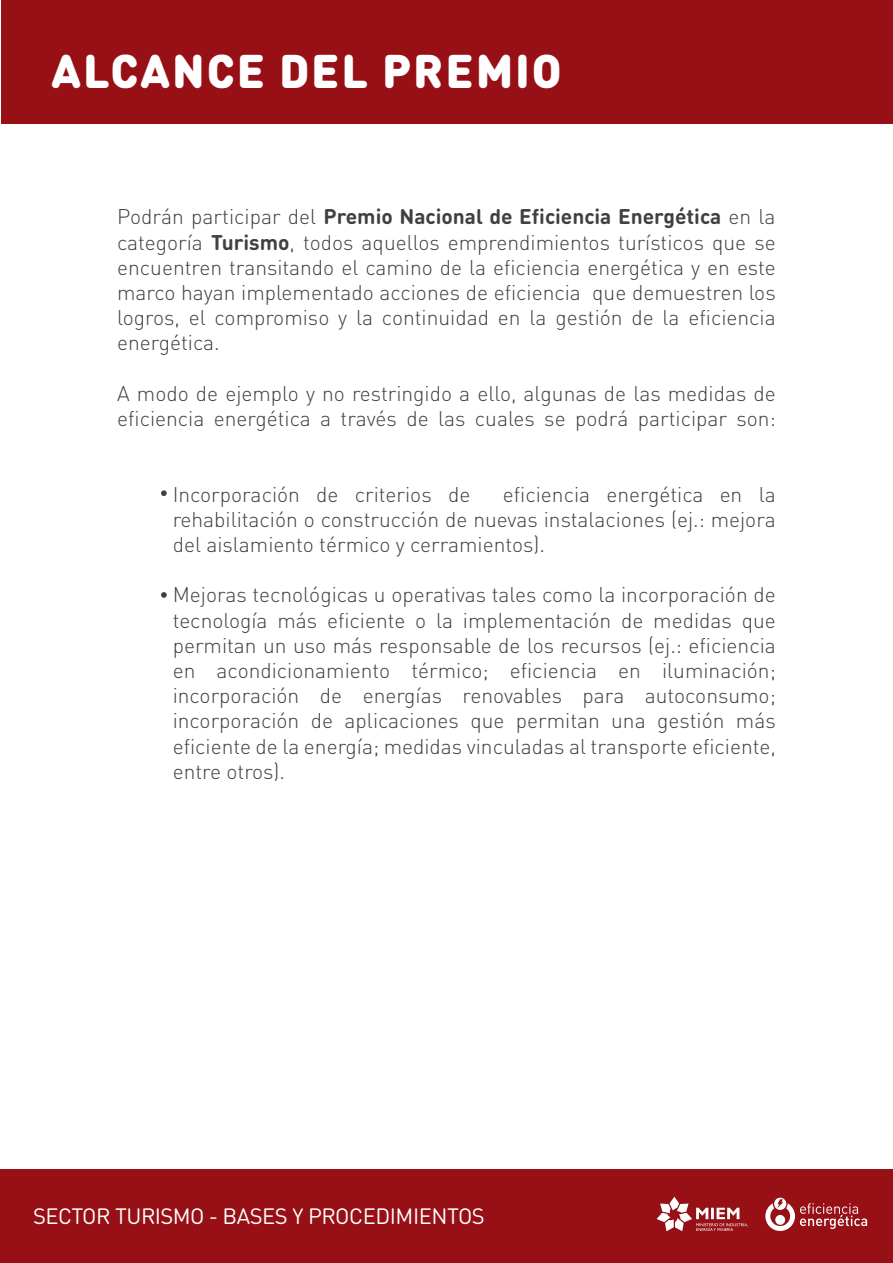
<style>
.page{position:relative;width:893px;height:1263px;background:#fff}
.page>*{position:absolute;margin:0;border:0;box-sizing:border-box;transform-origin:0 0}
.t1{font:900 46.65px "DIN Round Pro";letter-spacing:.04em;color:#fff}
.t2{font:21.9px "DIN Round Pro";letter-spacing:-.02em;color:#fff}
.t3{font:21px/25.2px "DIN Light Alternate";color:#433f40;text-align:justify}
.t4{font:700 21px "DIN Round Pro";color:#433f40}
.s1{font-family:"DIN Light Alternate";font-weight:400}
.s2{font-family:"DIN Round Pro";font-weight:700}
</style>
<div class="page">
<div style="left:1px;top:0;width:892px;height:123px;background:#961016"></div>
<div style="left:1px;top:1170px;width:892px;height:93px;background:#961016"></div>
<svg style="left:657px;top:1197px;width:91px;height:34px"></svg>
<div style="left:774px;top:1198px;width:12px;height:12px;background:#fff;border-radius:50%"></div>
<svg style="left:765px;top:1199px;width:102px;height:32px"></svg>
<svg style="left:161px;top:490px;width:6px;height:6px"></svg>
<svg style="left:161px;top:592px;width:6px;height:6px"></svg>
<h1 class="t1" style="left:51px;top:36px;width:512px">ALCANCE DEL PREMIO</h1>
<p class="t4" style="left:117px;top:202px;width:660px"><span class="s1">Podrán participar del</span> Premio Nacional de Eficiencia Energética <span class="s1">en la</span></p>
<p class="t3" style="left:117px;top:229px;width:660px">categoría <span class="s2">Turismo</span>, todos aquellos emprendimientos turísticos que se encuentren transitando el camino de la eficiencia energética y en este marco hayan implementado acciones de eficiencia que demuestren los logros, el compromiso y la continuidad en la gestión de la eficiencia energética.</p>
<p class="t3" style="left:117px;top:380px;width:660px">A modo de ejemplo y no restringido a ello, algunas de las medidas de eficiencia energética a través de las cuales se podrá participar son:</p>
<p class="t3" style="left:173px;top:481px;width:604px;text-indent:330px">eficiencia energética en la rehabilitación o construcción de nuevas instalaciones (ej.: mejora del aislamiento térmico y cerramientos).</p>
<p class="t3" style="left:173px;top:582px;width:605px">Mejoras tecnológicas u operativas tales como la incorporación de tecnología más eficiente o la implementación de medidas que permitan un uso más responsable de los recursos (ej.: eficiencia en acondicionamiento térmico; eficiencia en iluminación; incorporación de energías renovables para autoconsumo; incorporación de aplicaciones que permitan una gestión más eficiente de la energía; medidas vinculadas al transporte eficiente, entre otros).</p>
<p class="t3" style="left:173px;top:481px;width:299px">Incorporación de criterios de</p>
<p class="t2" style="left:33px;top:1201px;width:453px">SECTOR TURISMO - BASES Y PROCEDIMIENTOS</p>
</div>
